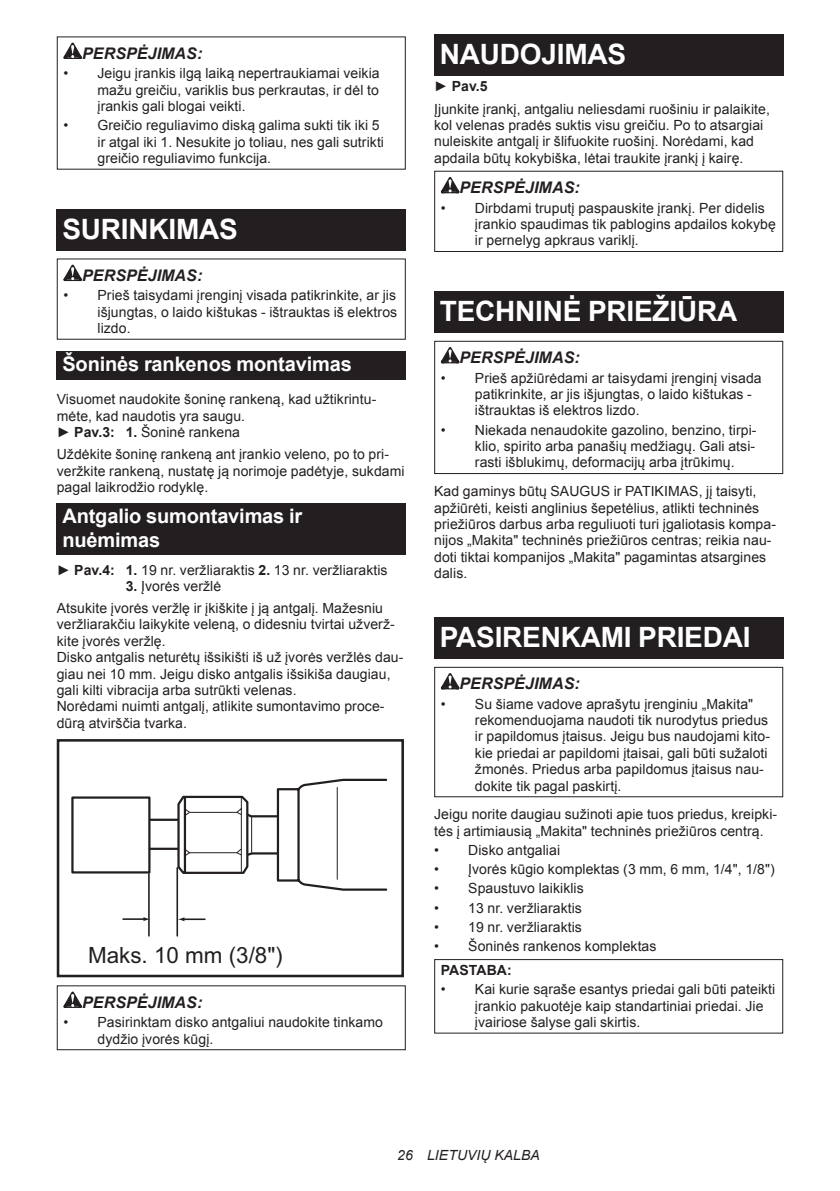
<style>
.page{position:relative;width:840px;height:1191px;background:#fff}
.page>*{position:absolute;margin:0;border:0;box-sizing:border-box;transform-origin:0 0}
.t1{font:700 28px "Arial";letter-spacing:-.01em;color:#fff}
.t2{font:22.4px "Arial";color:#231f20}
.t3{font:700 20px/23.4px "Arial";letter-spacing:-.01em;color:#fff}
.t4{font:italic 700 16px "Arial";letter-spacing:.005em;color:#231f20}
.t5{font:14px/16.4px "Arial";letter-spacing:.005em;color:#231f20}
.t6{font:italic 14px "Arial";letter-spacing:.005em;color:#231f20}
.t7{font:700 14px "Arial";letter-spacing:.005em;color:#231f20}
.s1{font-weight:700}
</style>
<div class="page">
<svg style="left:63px;top:43px;width:19px;height:16px"></svg>
<div style="left:57px;top:209px;width:348px;height:41px;background:#231f20"></div>
<svg style="left:63px;top:265px;width:19px;height:16px"></svg>
<div style="left:57px;top:258px;width:348px;height:82px;border:1px solid #231f20"></div>
<div style="left:57px;top:351px;width:348px;height:28px;background:#231f20"></div>
<div style="left:57px;top:503px;width:348px;height:52px;background:#231f20"></div>
<div style="left:71px;top:796px;width:79px;height:77px;border:2px solid #231f20"></div>
<svg style="left:147px;top:778px;width:241px;height:114px"></svg>
<hr style="left:336px;top:787px;width:1px;height:92px;background:#231f20">
<hr style="left:148px;top:873px;width:2px;height:63px;background:#231f20">
<hr style="left:176px;top:868px;width:2px;height:68px;background:#231f20">
<hr style="left:123px;top:918px;width:22px;height:2px;background:#231f20">
<svg style="left:143px;top:917px;width:7px;height:4px"></svg>
<hr style="left:183px;top:918px;width:22px;height:2px;background:#231f20">
<svg style="left:178px;top:917px;width:6px;height:4px"></svg>
<div style="left:57px;top:739px;width:347px;height:238px;border:3px solid #231f20"></div>
<svg style="left:63px;top:991px;width:19px;height:17px"></svg>
<div style="left:57px;top:985px;width:348px;height:65px;border:1px solid #231f20"></div>
<div style="left:434px;top:34px;width:348px;height:41px;background:#231f20"></div>
<svg style="left:440px;top:177px;width:19px;height:16px"></svg>
<div style="left:434px;top:171px;width:348px;height:81px;border:1px solid #231f20"></div>
<div style="left:434px;top:292px;width:348px;height:41px;background:#231f20"></div>
<svg style="left:440px;top:347px;width:19px;height:16px"></svg>
<div style="left:434px;top:341px;width:348px;height:133px;border:1px solid #231f20"></div>
<div style="left:434px;top:618px;width:348px;height:41px;background:#231f20"></div>
<svg style="left:440px;top:673px;width:19px;height:16px"></svg>
<div style="left:434px;top:667px;width:348px;height:130px;border:1px solid #231f20"></div>
<div style="left:434px;top:959px;width:348px;height:74px;border:1px solid #231f20"></div>
<p class="t4" style="left:82px;top:43px;width:122px">PERSPĖJIMAS:</p>
<p class="t5" style="left:97px;top:65px;width:283px;text-align:justify;text-indent:-34px">• Jeigu įrankis ilgą laiką nepertraukiamai veikia mažu greičiu, variklis bus perkrautas, ir dėl to įrankis gali blogai veikti.</p>
<p class="t5" style="left:97px;top:117px;width:288px;text-indent:-34px">• Greičio reguliavimo diską galima sukti tik iki 5 ir atgal iki 1. Nesukite jo toliau, nes gali sutrikti greičio reguliavimo funkcija.</p>
<h1 class="t1" style="left:62px;top:210px;width:177px">SURINKIMAS</h1>
<p class="t4" style="left:82px;top:265px;width:122px">PERSPĖJIMAS:</p>
<p class="t5" style="left:97px;top:287px;width:301px;text-align:justify;text-indent:-34px">• Prieš taisydami įrenginį visada patikrinkite, ar jis išjungtas, o laido kištukas - ištrauktas iš elektros lizdo.</p>
<h3 class="t3" style="left:62px;top:353px;width:291px">Šoninės rankenos montavimas</h3>
<p class="t5" style="left:57px;top:391px;width:321px">Visuomet naudokite šoninę rankeną, kad užtikrintu&shy;mėte, kad naudotis yra saugu.<br>► <span class="s1">Pav.3: 1.</span> Šoninė rankena</p>
<p class="t5" style="left:57px;top:446px;width:349px">Uždėkite šoninę rankeną ant įrankio veleno, po to pri&shy;veržkite rankeną, nustatę ją norimoje padėtyje, sukdami pagal laikrodžio rodyklę.</p>
<h3 class="t3" style="left:62px;top:505px;width:241px">Antgalio sumontavimas ir nuėmimas</h3>
<p class="t5" style="left:57px;top:561px;width:332px">► <span class="s1">Pav.4: 1.</span> 19 nr. veržliaraktis <span class="s1">2.</span> 13 nr. veržliaraktis</p>
<p class="t5" style="left:57px;top:575px;width:327px;line-height:22px;text-indent:69px"><span class="s1">3.</span> Įvorės veržlė<br>Atsukite įvorės veržlę ir įkiškite į ją antgalį. Mažesniu</p>
<p class="t5" style="left:57px;top:616px;width:348px">veržliarakčiu laikykite veleną, o didesniu tvirtai užverž&shy;kite įvorės veržlę.<br>Disko antgalis neturėtų išsikišti iš už įvorės veržlės dau&shy;giau nei 10 mm. Jeigu disko antgalis išsikiša daugiau, gali kilti vibracija arba sutrūkti velenas.<br>Norėdami nuimti antgalį, atlikite sumontavimo proce&shy;dūrą atvirščia tvarka.</p>
<h2 class="t2" style="left:88px;top:940px;width:196px">Maks. 10 mm (3/8")</h2>
<p class="t4" style="left:82px;top:991px;width:122px">PERSPĖJIMAS:</p>
<p class="t5" style="left:97px;top:1014px;width:287px;text-indent:-34px">• Pasirinktam disko antgaliui naudokite tinkamo dydžio įvorės kūgį.</p>
<h1 class="t1" style="left:439px;top:35px;width:188px">NAUDOJIMAS</h1>
<p class="t5" style="left:434px;top:76px;width:337px;line-height:22px">► <span class="s1">Pav.5<br></span>Įjunkite įrankį, antgaliu neliesdami ruošiniu ir palaikite,</p>
<p class="t5" style="left:434px;top:117px;width:330px">kol velenas pradės suktis visu greičiu. Po to atsargiai nuleiskite antgalį ir šlifuokite ruošinį. Norėdami, kad apdaila būtų kokybiška, lėtai traukite įrankį į kairę.</p>
<p class="t4" style="left:459px;top:177px;width:122px">PERSPĖJIMAS:</p>
<p class="t5" style="left:474px;top:200px;width:302px;text-indent:-34px">• Dirbdami truputį paspauskite įrankį. Per didelis įrankio spaudimas tik pablogins apdailos kokybę ir pernelyg apkraus variklį.</p>
<h1 class="t1" style="left:439px;top:293px;width:299px">TECHNINĖ PRIEŽIŪRA</h1>
<p class="t4" style="left:459px;top:347px;width:122px">PERSPĖJIMAS:</p>
<p class="t5" style="left:474px;top:370px;width:288px;text-indent:-34px">• Prieš apžiūrėdami ar taisydami įrenginį visada patikrinkite, ar jis išjungtas, o laido kištukas - ištrauktas iš elektros lizdo.</p>
<p class="t5" style="left:474px;top:421px;width:283px;text-align:justify;text-indent:-34px">• Niekada nenaudokite gazolino, benzino, tirpi&shy;klio, spirito arba panašių medžiagų. Gali atsi&shy;rasti išblukimų, deformacijų arba įtrūkimų.</p>
<p class="t5" style="left:434px;top:483px;width:343px">Kad gaminys būtų SAUGUS ir PATIKIMAS, jį taisyti, apžiūrėti, keisti anglinius šepetėlius, atlikti techninės priežiūros darbus arba reguliuoti turi įgaliotasis kompa&shy;nijos „Makita" techninės priežiūros centras; reikia nau&shy;doti tiktai kompanijos „Makita" pagamintas atsargines dalis.</p>
<h1 class="t1" style="left:439px;top:619px;width:312px">PASIRENKAMI PRIEDAI</h1>
<p class="t4" style="left:459px;top:673px;width:122px">PERSPĖJIMAS:</p>
<p class="t5" style="left:474px;top:695px;width:296px;text-indent:-34px">• Su šiame vadove aprašytu įrenginiu „Makita" rekomenduojama naudoti tik nurodytus priedus ir papildomus įtaisus. Jeigu bus naudojami kito&shy;kie priedai ar papildomi įtaisai, gali būti sužaloti žmonės. Priedus arba papildomus įtaisus nau&shy;dokite tik pagal paskirtį.</p>
<p class="t5" style="left:434px;top:806px;width:344px">Jeigu norite daugiau sužinoti apie tuos priedus, kreipki&shy;tės į artimiausią „Makita" techninės priežiūros centrą.</p>
<p class="t5" style="left:434px;top:842px;width:127px">• Disko antgaliai</p>
<p class="t5" style="left:434px;top:861px;width:342px">• Įvorės kūgio komplektas (3 mm, 6 mm, 1/4", 1/8")</p>
<p class="t5" style="left:434px;top:880px;width:151px">• Spaustuvo laikiklis</p>
<p class="t5" style="left:434px;top:899px;width:149px">• 13 nr. veržliaraktis</p>
<p class="t5" style="left:434px;top:918px;width:149px">• 19 nr. veržliaraktis</p>
<p class="t5" style="left:434px;top:938px;width:224px">• Šoninės rankenos komplektas</p>
<p class="t7" style="left:440px;top:960px;width:72px">PASTABA:</p>
<p class="t5" style="left:474px;top:981px;width:302px;text-indent:-34px">• Kai kurie sąraše esantys priedai gali būti pateikti įrankio pakuotėje kaip standartiniai priedai. Jie įvairiose šalyse gali skirtis.</p>
<p class="t6" style="left:397px;top:1146px;width:144px">26 LIETUVIŲ KALBA</p>
</div>
